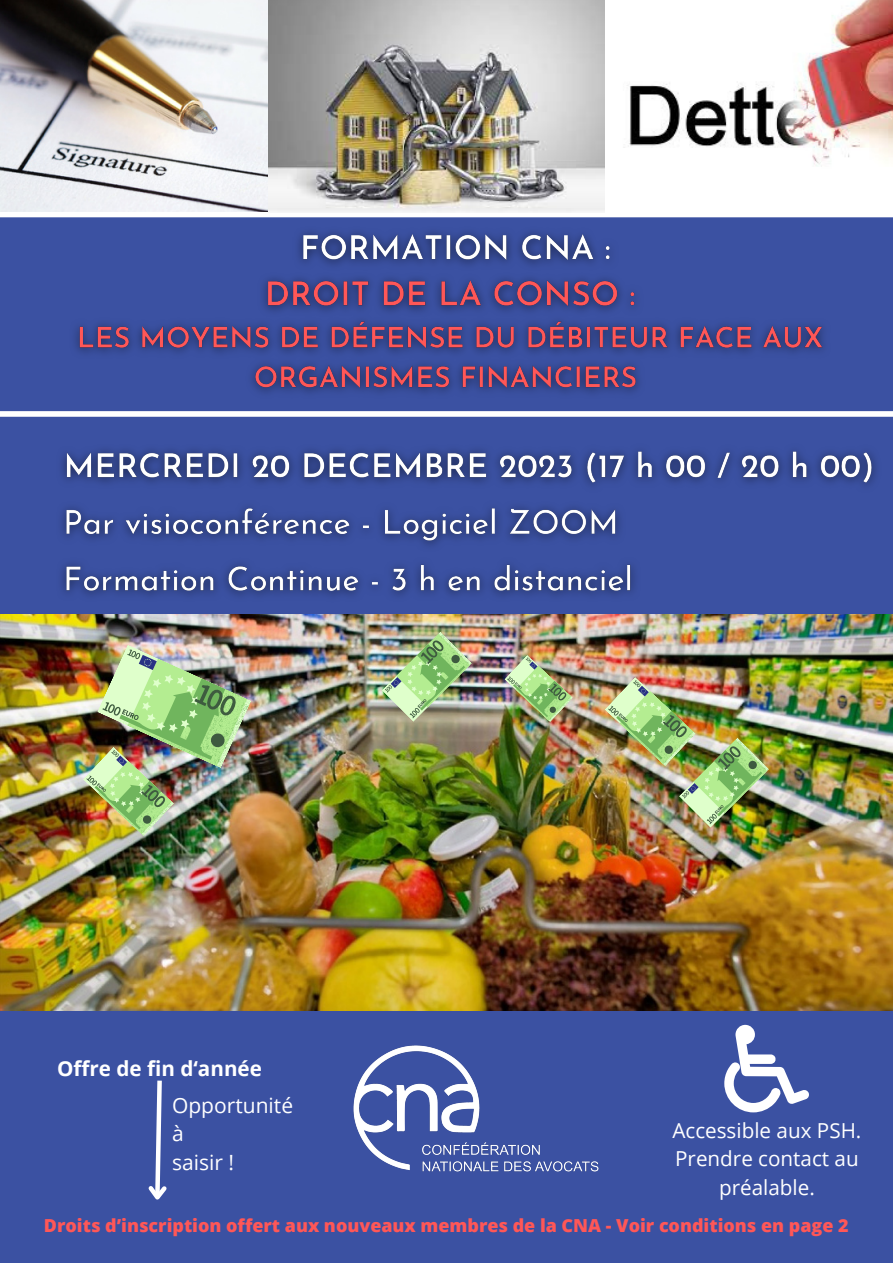
<style>
.page{position:relative;width:893px;height:1264px;background:#fff}
.page>*{position:absolute;margin:0;border:0;box-sizing:border-box;transform-origin:0 0}
.t1{font:21px "Open Sans";color:#fff}
.t2{font:20.7px/28.5px "Open Sans";color:#fff;text-align:center}
.t3{font:700 20.7px "Open Sans";color:#fff}
.t4{font:800 18px "Open Sans";color:#ff5757}
</style>
<div class="page">
<div style="left:0;top:0;width:892px;height:1262px;background:#3b51a2"></div>
<img style="left:61px;top:231px;width:816px;height:365px">
<div style="left:0;top:411px;width:892px;height:6px;background:#fff"></div>
<img style="left:0;top:614px;width:892px;height:396px">
<div style="left:0;top:212px;width:892px;height:5px;background:#fff"></div>
<img style="left:0;top:0;width:268px;height:212px">
<img style="left:268px;top:0;width:624px;height:212px">
<svg style="left:724px;top:1024px;width:85px;height:88px"></svg>
<img style="left:353px;top:1045px;width:246px;height:127px">
<img style="left:381px;top:631px;width:91px;height:91px">
<img style="left:604px;top:677px;width:165px;height:151px">
<img style="left:83px;top:644px;width:168px;height:192px">
<img style="left:504px;top:654px;width:69px;height:68px">
<svg style="left:148px;top:1080px;width:19px;height:120px"></svg>
<p class="t3" style="left:57px;top:1053px;width:206px">Offre de fin d‘année</p>
<p class="t1" style="left:172px;top:1090px;width:123px">Opportunité</p>
<p class="t1" style="left:172px;top:1118px;width:13px">à</p>
<p class="t1" style="left:172px;top:1147px;width:63px">saisir !</p>
<p class="t2" style="left:672px;top:1115px;width:190px">Accessible aux PSH.</p>
<p class="t2" style="left:675px;top:1143px;width:185px">Prendre contact au préalable.</p>
<p class="t4" style="left:44px;top:1212px;width:806px">Droits d’inscription offert aux nouveaux membres de la CNA - Voir conditions en page 2</p>
</div>
